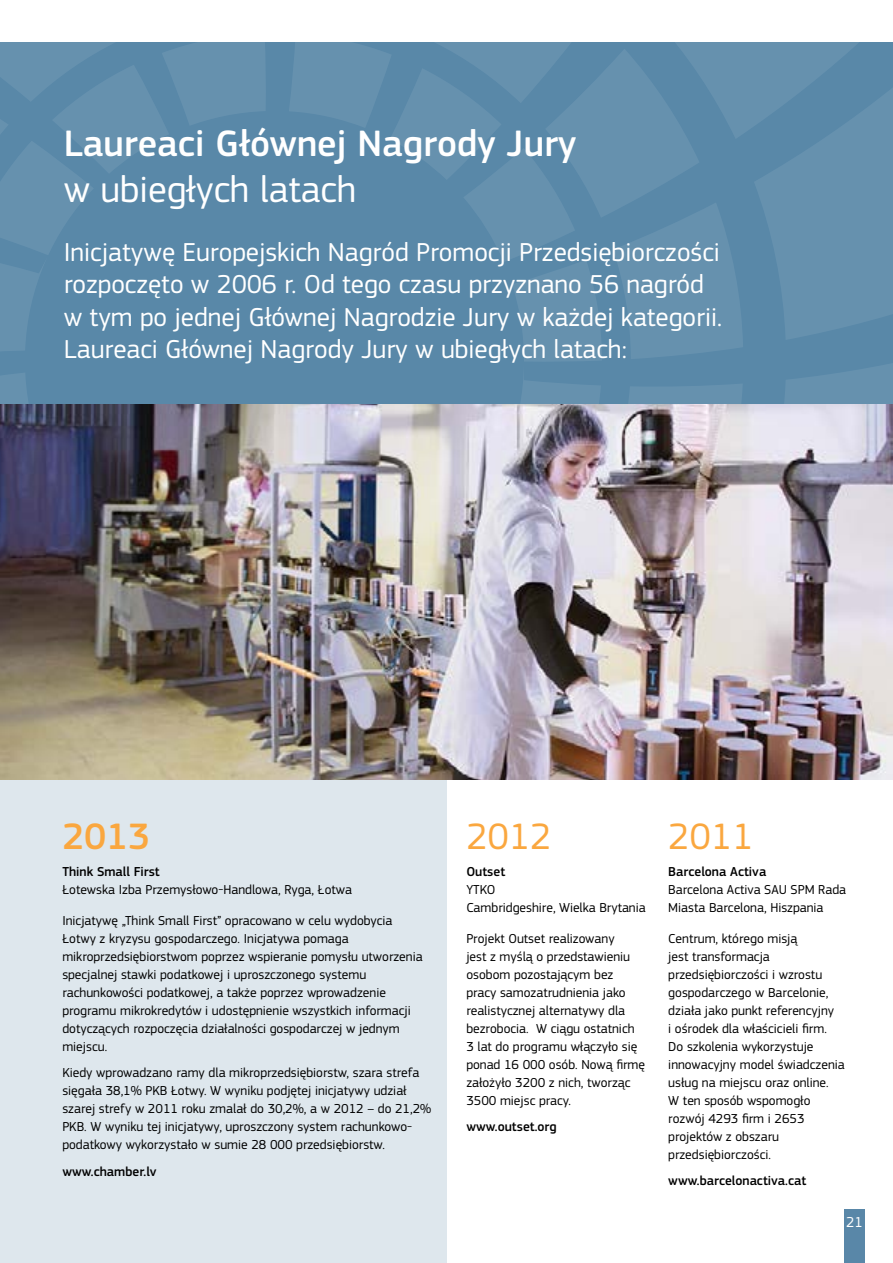
<style>
.page{position:relative;width:893px;height:1263px;background:#fff}
.page>*{position:absolute;margin:0;border:0;box-sizing:border-box;transform-origin:0 0}
.t1{font:500 38.25px "PF Square Sans Pro";color:#fff}
.t2{font:38.25px "PF Square Sans Pro";color:#fff}
.t3{font:38.25px "PF Square Sans Pro";color:#faa73f}
.t4{font:500 38.25px "PF Square Sans Pro";color:#faa73f}
.t5{font:27px/32.4px "PF Square Sans Pro";color:#fff}
.t6{font:15px "PF Square Sans Pro";color:#fff}
.t7{font:13.5px/18px "PF Square Sans Pro";color:#000}
.t8{font:500 13.5px "PF Square Sans Pro";color:#000}
</style>
<div class="page">
<div style="left:0;top:780px;width:446px;height:483px;background:#dee7ed"></div>
<div style="left:0;top:43px;width:893px;height:362px;background:#5988a8"></div>
<svg style="left:0;top:43px;width:266px;height:362px"></svg>
<svg style="left:289px;top:43px;width:604px;height:362px"></svg>
<img style="left:0;top:405px;width:893px;height:375px">
<div style="left:845px;top:1209px;width:20px;height:54px;background:#5987a8"></div>
<h1 class="t1" style="left:64px;top:121px;width:514px">Laureaci Głównej Nagrody Jury</h1>
<h1 class="t2" style="left:64px;top:167px;width:294px">w ubiegłych latach</h1>
<h2 class="t5" style="left:64px;top:236px;width:660px">Inicjatywę Europejskich Nagród Promocji Przedsiębiorczości rozpoczęto w 2006 r. Od tego czasu przyznano 56 nagród w tym po jednej Głównej Nagrodzie Jury w każdej kategorii.<br>Laureaci Głównej Nagrody Jury w ubiegłych latach:</h2>
<h1 class="t4" style="left:62px;top:814px;width:89px">2013</h1>
<p class="t8" style="left:62px;top:863px;width:99px">Think Small First</p>
<p class="t7" style="left:62px;top:880px;width:291px">Łotewska Izba Przemysłowo-Handlowa, Ryga, Łotwa</p>
<p class="t7" style="left:62px;top:911px;width:362px">Inicjatywę „Think Small First” opracowano w celu wydobycia Łotwy z kryzysu gospodarczego. Inicjatywa pomaga mikroprzedsiębiorstwom poprzez wspieranie pomysłu utworzenia specjalnej stawki podatkowej i uproszczonego systemu rachunkowości podatkowej, a także poprzez wprowadzenie programu mikrokredytów i udostępnienie wszystkich informacji dotyczących rozpoczęcia działalności gospodarczej w jednym miejscu.</p>
<p class="t7" style="left:62px;top:1064px;width:370px">Kiedy wprowadzano ramy dla mikroprzedsiębiorstw, szara strefa sięgała 38,1% PKB Łotwy. W wyniku podjętej inicjatywy udział szarej strefy w 2011 roku zmalał do 30,2%, a w 2012 – do 21,2% PKB. W wyniku tej inicjatywy, uproszczony system rachunkowo&shy;podatkowy wykorzystało w sumie 28 000 przedsiębiorstw.</p>
<p class="t8" style="left:62px;top:1163px;width:96px">www.chamber.lv</p>
<h1 class="t3" style="left:466px;top:814px;width:87px">2012</h1>
<p class="t8" style="left:466px;top:863px;width:40px">Outset</p>
<p class="t7" style="left:466px;top:880px;width:181px">YTKO<br>Cambridgeshire, Wielka Brytania</p>
<p class="t7" style="left:466px;top:929px;width:180px">Projekt Outset realizowany<br>jest z myślą o przedstawieniu osobom pozostającym bez pracy samozatrudnienia jako realistycznej alternatywy dla bezrobocia. W ciągu ostatnich<br>3 lat do programu włączyło się ponad 16 000 osób. Nową firmę założyło 3200 z nich, tworząc<br>3500 miejsc pracy.</p>
<p class="t8" style="left:466px;top:1119px;width:92px">www.outset.org</p>
<h1 class="t3" style="left:668px;top:814px;width:87px">2011</h1>
<p class="t8" style="left:668px;top:863px;width:99px">Barcelona Activa</p>
<p class="t7" style="left:668px;top:880px;width:179px">Barcelona Activa SAU SPM Rada<br>Miasta Barcelona, Hiszpania</p>
<p class="t7" style="left:668px;top:929px;width:178px">Centrum, którego misją<br>jest transformacja przedsiębiorczości i wzrostu gospodarczego w Barcelonie, działa jako punkt referencyjny<br>i ośrodek dla właścicieli firm.<br>Do szkolenia wykorzystuje innowacyjny model świadczenia usług na miejscu oraz online.<br>W ten sposób wspomogło rozwój 4293 firm i 2653 projektów z obszaru przedsiębiorczości.</p>
<p class="t8" style="left:668px;top:1173px;width:139px">www.barcelonactiva.cat</p>
<p class="t6" style="left:846px;top:1213px;width:18px">21</p>
</div>
